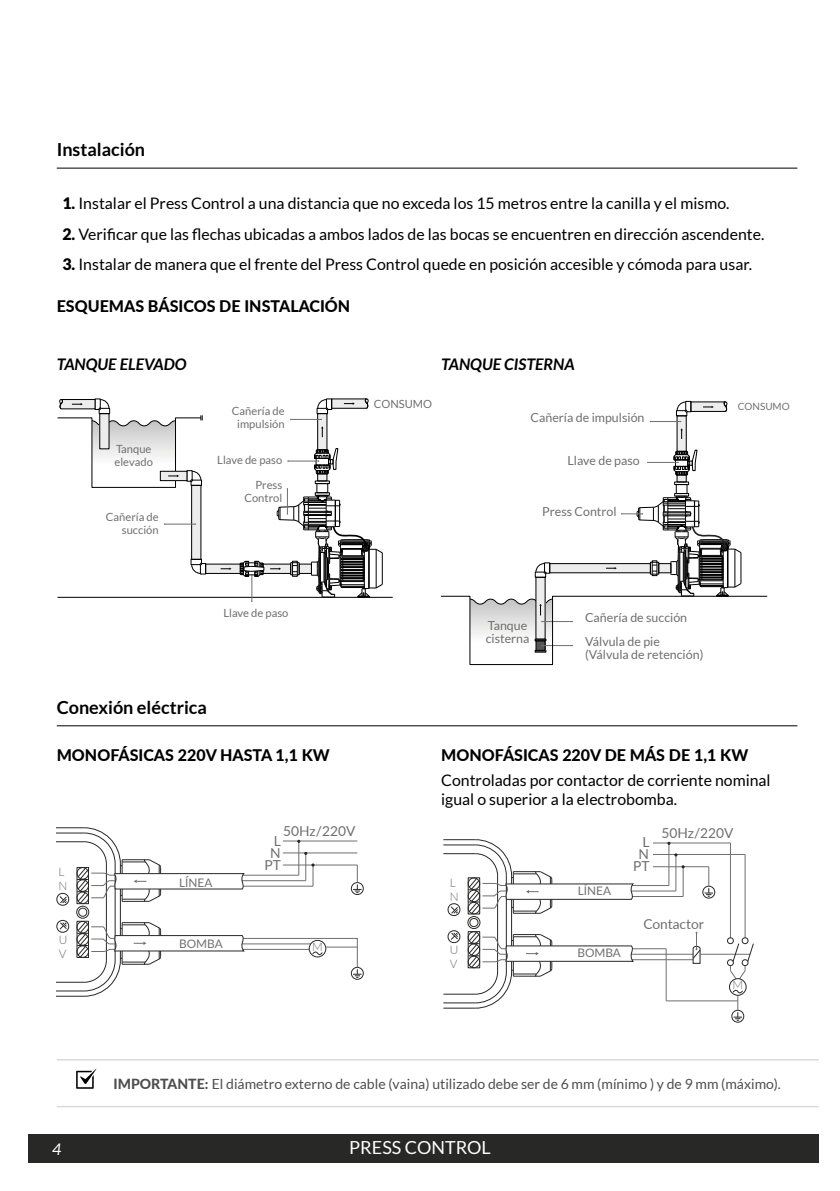
<style>
.page{position:relative;width:840px;height:1191px;background:#fff}
.page>*{position:absolute;margin:0;border:0;box-sizing:border-box;transform-origin:0 0}
.t1{font:700 18px "Lato";color:#000}
.t2{font:18px "Lato";color:#fff}
.t3{font:800 16px "Lato";color:#000}
.t4{font:italic 700 16px "Lato";color:#000}
.t5{font:italic 16px "Lato";color:#fff}
.t6{font:15.8px/19px "Lato";color:#000}
.t7{font:14px "Lato";color:#4e4d4f}
.t8{font:13.8px/11.8px "Lato";color:#706f6f;text-align:right}
.t9{font:12.4px/13px "Lato";color:#706f6f}
.t10{font:11.8px "Lato";color:#706f6f}
.t11{font:300 11.8px/14.2px "Lato";color:#706f6f}
.t12{font:11.2px/12.6px "Lato";color:#706f6f;text-align:right}
.t13{font:10px "Lato";color:#706f6f}
.s1{font-weight:900}
.s2{font-weight:800}
</style>
<div class="page">
<div style="left:29px;top:1134px;width:789px;height:28px;background:#282827"></div>
<div style="left:205px;top:564px;width:85px;height:9px;background:#ededed"></div>
<div style="left:317px;top:413px;width:10px;height:37px;background:#ededed"></div>
<div style="left:317px;top:413px;width:10px;height:37px;border:1px solid #000"></div>
<div style="left:191px;top:485px;width:10px;height:74px;background:#ededed"></div>
<div style="left:191px;top:485px;width:10px;height:74px;border:1px solid #000"></div>
<hr style="left:57px;top:597px;width:335px;height:1px;background:#000">
<svg style="left:190px;top:559px;width:16px;height:15px"></svg>
<svg style="left:321px;top:426px;width:2px;height:11px"></svg>
<div style="left:317px;top:474px;width:10px;height:7px;background:#ededed"></div>
<div style="left:317px;top:473px;width:10px;height:8px;border:1px solid #000"></div>
<div style="left:316px;top:483px;width:12px;height:10px;border:1px solid #000"></div>
<svg style="left:220px;top:567px;width:11px;height:3px"></svg>
<hr style="left:382px;top:553px;width:1px;height:31px;background:#000">
<svg style="left:270px;top:488px;width:112px;height:110px"></svg>
<hr style="left:288px;top:461px;width:30px;height:1px;background:#706f6f">
<svg style="left:314px;top:448px;width:24px;height:26px"></svg>
<hr style="left:164px;top:524px;width:31px;height:1px;background:#706f6f">
<hr style="left:251px;top:570px;width:1px;height:31px;background:#706f6f">
<hr style="left:290px;top:419px;width:31px;height:1px;background:#706f6f">
<svg style="left:316px;top:398px;width:53px;height:22px"></svg>
<svg style="left:57px;top:398px;width:146px;height:90px"></svg>
<svg style="left:240px;top:561px;width:23px;height:15px"></svg>
<div style="left:244px;top:567px;width:20px;height:4px;border:1px solid #000"></div>
<hr style="left:57px;top:168px;width:740px;height:1px;background:#000">
<svg style="left:676px;top:416px;width:9px;height:35px"></svg>
<svg style="left:680px;top:428px;width:2px;height:11px"></svg>
<div style="left:676px;top:475px;width:9px;height:7px;background:#ededed"></div>
<div style="left:676px;top:475px;width:10px;height:7px;border:1px solid #000"></div>
<div style="left:674px;top:482px;width:14px;height:3px;border:1px solid #000"></div>
<div style="left:675px;top:484px;width:11px;height:10px;border:1px solid #000"></div>
<hr style="left:647px;top:462px;width:30px;height:1px;background:#706f6f">
<svg style="left:673px;top:450px;width:24px;height:25px"></svg>
<hr style="left:650px;top:421px;width:30px;height:1px;background:#706f6f">
<svg style="left:676px;top:400px;width:52px;height:22px"></svg>
<svg style="left:441px;top:493px;width:326px;height:172px"></svg>
<hr style="left:57px;top:1059px;width:761px;height:1px;background:#dadada">
<hr style="left:57px;top:1105px;width:761px;height:2px;background:#dadada">
<hr style="left:505px;top:876px;width:1px;height:96px;background:#282827">
<hr style="left:443px;top:844px;width:32px;height:1px;background:#282827">
<hr style="left:443px;top:1002px;width:32px;height:1px;background:#282827">
<hr style="left:443px;top:839px;width:32px;height:1px;background:#282827">
<hr style="left:511px;top:876px;width:1px;height:96px;background:#282827">
<hr style="left:443px;top:1007px;width:32px;height:1px;background:#282827">
<hr style="left:443px;top:853px;width:32px;height:1px;background:#282827">
<hr style="left:497px;top:876px;width:1px;height:96px;background:#282827">
<hr style="left:443px;top:993px;width:32px;height:1px;background:#282827">
<svg style="left:447px;top:903px;width:13px;height:13px"></svg>
<div style="left:702px;top:886px;width:12px;height:12px;border:1px solid #282827;border-radius:50%"></div>
<div style="left:731px;top:1010px;width:12px;height:12px;border:1px solid #282827;border-radius:50%"></div>
<svg style="left:447px;top:930px;width:14px;height:14px"></svg>
<div style="left:467px;top:916px;width:13px;height:12px;border:1px solid #282827;border-radius:50%"></div>
<div style="left:469px;top:918px;width:9px;height:9px;border:1px solid #282827;border-radius:50%"></div>
<div style="left:467px;top:877px;width:12px;height:12px;border:1px solid #282827;border-radius:50%"></div>
<div style="left:467px;top:890px;width:12px;height:12px;border:1px solid #282827;border-radius:50%"></div>
<div style="left:467px;top:902px;width:12px;height:12px;border:1px solid #282827;border-radius:50%"></div>
<div style="left:467px;top:931px;width:12px;height:12px;border:1px solid #282827;border-radius:50%"></div>
<div style="left:467px;top:943px;width:12px;height:12px;border:1px solid #282827;border-radius:50%"></div>
<div style="left:467px;top:956px;width:12px;height:12px;border:1px solid #282827;border-radius:50%"></div>
<hr style="left:652px;top:842px;width:78px;height:1px;background:#706f6f">
<hr style="left:744px;top:854px;width:1px;height:83px;background:#706f6f">
<hr style="left:729px;top:843px;width:1px;height:94px;background:#706f6f">
<hr style="left:652px;top:854px;width:92px;height:1px;background:#706f6f">
<hr style="left:652px;top:866px;width:56px;height:1px;background:#706f6f">
<svg style="left:704px;top:866px;width:8px;height:31px"></svg>
<div style="left:728px;top:978px;width:18px;height:17px;border:1px solid #282827;border-radius:50%"></div>
<svg style="left:732px;top:989px;width:10px;height:32px"></svg>
<hr style="left:665px;top:1000px;width:72px;height:1px;background:#706f6f">
<div style="left:726px;top:937px;width:7px;height:7px;border:1px solid #282827;border-radius:50%"></div>
<div style="left:741px;top:937px;width:6px;height:7px;border:1px solid #282827;border-radius:50%"></div>
<div style="left:726px;top:959px;width:7px;height:6px;border:1px solid #282827;border-radius:50%"></div>
<hr style="left:699px;top:954px;width:50px;height:1px;background:#706f6f">
<svg style="left:468px;top:839px;width:216px;height:75px"></svg>
<svg style="left:468px;top:931px;width:232px;height:77px"></svg>
<svg style="left:729px;top:943px;width:24px;height:36px"></svg>
<hr style="left:115px;top:864px;width:1px;height:96px;background:#282827">
<hr style="left:120px;top:864px;width:1px;height:96px;background:#282827">
<hr style="left:106px;top:864px;width:1px;height:96px;background:#282827">
<div style="left:351px;top:882px;width:12px;height:12px;border:1px solid #282827;border-radius:50%"></div>
<div style="left:351px;top:967px;width:12px;height:12px;border:1px solid #282827;border-radius:50%"></div>
<div style="left:76px;top:906px;width:13px;height:12px;border:1px solid #282827;border-radius:50%"></div>
<div style="left:78px;top:908px;width:9px;height:8px;border:1px solid #282827;border-radius:50%"></div>
<hr style="left:283px;top:840px;width:74px;height:1px;background:#706f6f">
<hr style="left:283px;top:852px;width:74px;height:1px;background:#706f6f">
<hr style="left:283px;top:864px;width:74px;height:1px;background:#706f6f">
<svg style="left:353px;top:865px;width:8px;height:28px"></svg>
<svg style="left:57px;top:827px;width:257px;height:79px"></svg>
<svg style="left:57px;top:919px;width:304px;height:78px"></svg>
<svg style="left:76px;top:1068px;width:21px;height:20px"></svg>
<hr style="left:57px;top:725px;width:740px;height:1px;background:#000">
<p class="t1" style="left:57px;top:139px;width:90px">Instalación</p>
<p class="t6" style="left:62px;top:194px;width:668px"><span class="s1">1.</span> Instalar el Press Control a una distancia que no exceda los 15 metros entre la canilla y el mismo.</p>
<p class="t6" style="left:62px;top:224px;width:703px"><span class="s1">2.</span> Verificar que las flechas ubicadas a ambos lados de las bocas se encuentren en dirección ascendente.</p>
<p class="t6" style="left:62px;top:255px;width:690px"><span class="s1">3.</span> Instalar de manera que el frente del Press Control quede en posición accesible y cómoda para usar.</p>
<p class="t3" style="left:57px;top:294px;width:295px">ESQUEMAS BÁSICOS DE INSTALACIÓN</p>
<p class="t4" style="left:57px;top:355px;width:131px">TANQUE ELEVADO</p>
<p class="t4" style="left:441px;top:355px;width:135px">TANQUE CISTERNA</p>
<p class="t12" style="left:232px;top:405px;width:54px;text-align:center">Cañería de impulsión</p>
<p class="t12" style="left:114px;top:442px;width:40px;text-align:left">Tanque elevado</p>
<p class="t12" style="left:217px;top:453px;width:66px">Llave de paso</p>
<p class="t12" style="left:106px;top:511px;width:54px">Cañería de succión</p>
<p class="t12" style="left:244px;top:479px;width:39px">Press<br>Control</p>
<p class="t12" style="left:223px;top:606px;width:66px">Llave de paso</p>
<p class="t1" style="left:57px;top:697px;width:152px">Conexión eléctrica</p>
<p class="t12" style="left:373px;top:398px;width:60px">CONSUMO</p>
<p class="t9" style="left:530px;top:410px;width:115px">Cañería de impulsión</p>
<p class="t9" style="left:567px;top:454px;width:74px">Llave de paso</p>
<p class="t9" style="left:542px;top:505px;width:76px">Press Control</p>
<p class="t9" style="left:485px;top:619px;width:45px">Tanque cisterna</p>
<p class="t9" style="left:584px;top:605px;width:103px;line-height:24px">Cañería de succión<br>Válvula de pie</p>
<p class="t9" style="left:584px;top:648px;width:120px">(Válvula de retención)</p>
<p class="t13" style="left:737px;top:401px;width:53px">CONSUMO</p>
<p class="t3" style="left:57px;top:743px;width:274px">MONOFÁSICAS 220V HASTA 1,1 KW</p>
<p class="t3" style="left:441px;top:743px;width:308px">MONOFÁSICAS 220V DE MÁS DE 1,1 KW</p>
<p class="t11" style="left:58px;top:864px;width:10px">L<br>N</p>
<p class="t8" style="left:167px;top:871px;width:18px">PT</p>
<p class="t10" style="left:179px;top:873px;width:35px">LÍNEA</p>
<p class="t8" style="left:283px;top:824px;width:73px">50Hz/220V</p>
<p class="t8" style="left:264px;top:834px;width:18px">L<br>N<br>PT</p>
<p class="t11" style="left:59px;top:932px;width:10px">U<br>V</p>
<p class="t11" style="left:312px;top:939px;width:12px">M</p>
<p class="t10" style="left:179px;top:935px;width:45px">BOMBA</p>
<p class="t6" style="left:441px;top:770px;width:331px">Controladas por contactor de corriente nominal igual o superior a la electrobomba.</p>
<p class="t11" style="left:449px;top:874px;width:10px">L<br>N</p>
<p class="t11" style="left:449px;top:942px;width:10px">U<br>V</p>
<p class="t10" style="left:577px;top:882px;width:35px">LÍNEA</p>
<p class="t10" style="left:577px;top:943px;width:45px">BOMBA</p>
<p class="t8" style="left:632px;top:836px;width:18px">L<br>N<br>PT</p>
<p class="t8" style="left:661px;top:826px;width:73px">50Hz/220V</p>
<p class="t8" style="left:643px;top:918px;width:62px">Contactor</p>
<p class="t11" style="left:732px;top:977px;width:12px">M</p>
<p class="t7" style="left:113px;top:1076px;width:668px"><span class="s2">IMPORTANTE:</span> El diámetro externo de cable (vaina) utilizado debe ser de 6 mm (mínimo ) y de 9 mm (máximo).</p>
<p class="t5" style="left:52px;top:1140px;width:11px">4</p>
<p class="t2" style="left:349px;top:1137px;width:143px">PRESS CONTROL</p>
</div>
